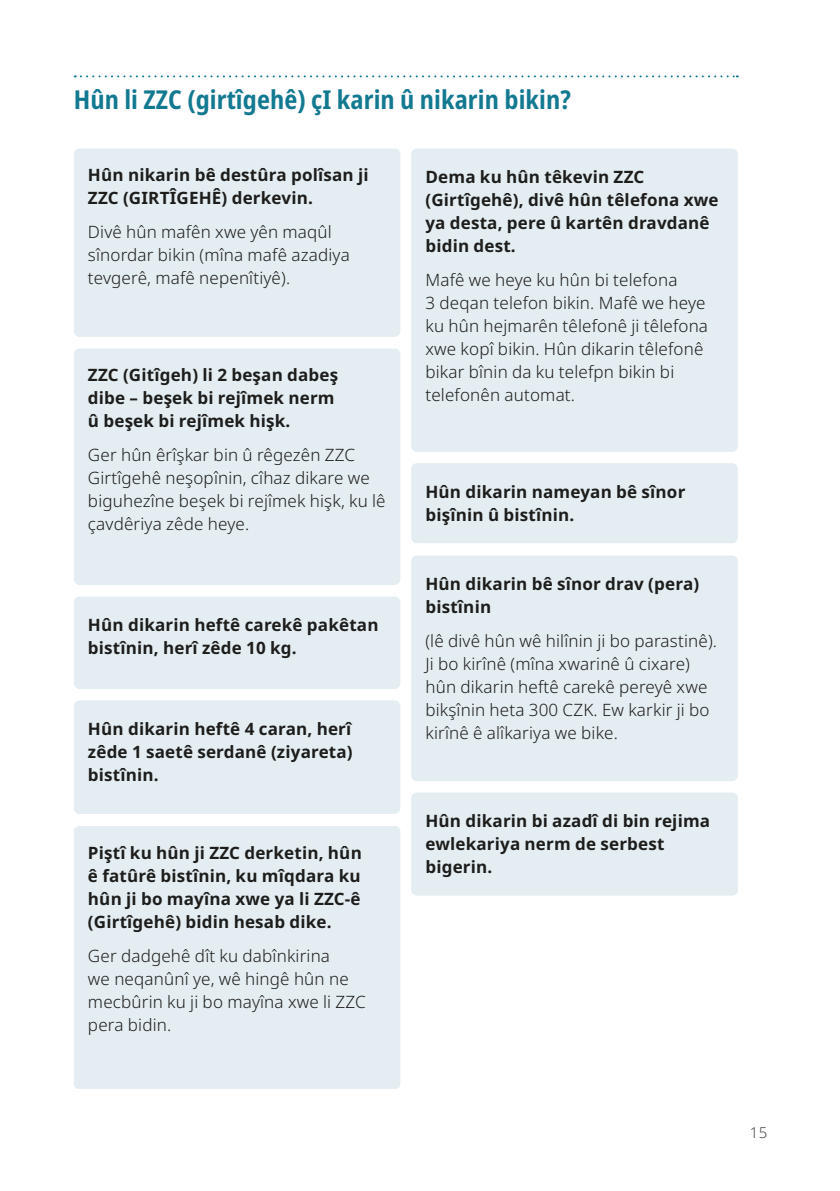
<style>
.page{position:relative;width:840px;height:1191px;background:#fff}
.page>*{position:absolute;margin:0;border:0;box-sizing:border-box;transform-origin:0 0}
.t1{font:700 26px "Noto Sans Condensed";letter-spacing:.005em;color:#127991}
.t2{font:17px/23px "Noto Sans";letter-spacing:.01em;color:#1d1d1b}
.t3{font:15px "Noto Sans";color:#4a4a49}
</style>
<div class="page">
<svg style="left:75px;top:75px;width:662px;height:2px"></svg>
<div style="left:74px;top:148px;width:326px;height:189px;background:#e4edf2;border-radius:6px"></div>
<div style="left:74px;top:348px;width:326px;height:237px;background:#e4edf2;border-radius:6px"></div>
<div style="left:74px;top:596px;width:326px;height:93px;background:#e4edf2;border-radius:6px"></div>
<div style="left:74px;top:700px;width:326px;height:114px;background:#e4edf2;border-radius:6px"></div>
<div style="left:74px;top:826px;width:326px;height:263px;background:#e4edf2;border-radius:5px"></div>
<div style="left:411px;top:148px;width:326px;height:304px;background:#e4edf2;border-radius:6px"></div>
<div style="left:411px;top:463px;width:326px;height:80px;background:#e4edf2;border-radius:6px"></div>
<div style="left:411px;top:555px;width:326px;height:226px;background:#e4edf2;border-radius:6px"></div>
<div style="left:411px;top:792px;width:326px;height:103px;background:#e4edf2;border-radius:6px"></div>
<h1 class="t1" style="left:74px;top:80px;width:498px">Hûn li ZZC (girtîgehê) çI karin û nikarin bikin?</h1>
<p class="t2" style="left:88px;top:164px;width:282px">Hûn nikarin bê destûra polîsan ji<br>ZZC (GIRTÎGEHÊ) derkevin.</p>
<p class="t2" style="left:88px;top:221px;width:263px">Divê hûn mafên xwe yên maqûl sînordar bikin (mîna mafê azadiya tevgerê, mafê nepenîtiyê).</p>
<p class="t2" style="left:88px;top:364px;width:252px">ZZC (Gitîgeh) li 2 beşan dabeş dibe – beşek bi rejîmek nerm û beşek bi rejîmek hişk.</p>
<p class="t2" style="left:88px;top:444px;width:299px">Ger hûn êrîşkar bin û rêgezên ZZC<br>Girtîgehê neşopînin, cîhaz dikare we biguhezîne beşek bi rejîmek hişk, ku lê çavdêriya zêde heye.</p>
<p class="t2" style="left:88px;top:614px;width:292px">Hûn dikarin heftê carekê pakêtan bistînin, herî zêde 10 kg.</p>
<p class="t2" style="left:88px;top:717px;width:266px;text-align:justify">Hûn dikarin heftê 4 caran, herî zêde 1 saetê serdanê (ziyareta) bistînin.</p>
<p class="t2" style="left:88px;top:841px;width:275px;text-align:justify">Piştî ku hûn ji ZZC derketin, hûn ê fatûrê bistînin, ku mîqdara ku hûn ji bo mayîna xwe ya li ZZC-ê (Girtîgehê) bidin hesab dike.</p>
<p class="t2" style="left:88px;top:944px;width:279px">Ger dadgehê dît ku dabînkirina<br>we neqanûnî ye, wê hingê hûn ne mecbûrin ku ji bo mayîna xwe li ZZC pera bidin.</p>
<p class="t2" style="left:425px;top:166px;width:294px">Dema ku hûn têkevin ZZC (Girtîgehê), divê hûn têlefona xwe ya desta, pere û kartên dravdanê bidin dest.</p>
<p class="t2" style="left:425px;top:269px;width:284px">Mafê we heye ku hûn bi telefona<br>3 deqan telefon bikin. Mafê we heye ku hûn hejmarên têlefonê ji têlefona xwe kopî bikin. Hûn dikarin têlefonê bikar bînin da ku telefpn bikin bi telefonên automat.</p>
<p class="t2" style="left:425px;top:480px;width:261px">Hûn dikarin nameyan bê sînor bişînin û bistînin.</p>
<p class="t2" style="left:425px;top:572px;width:275px">Hûn dikarin bê sînor drav (pera) bistînin</p>
<p class="t2" style="left:425px;top:630px;width:293px">(lê divê hûn wê hilînin ji bo parastinê).<br>Ji bo kirînê (mîna xwarinê û cixare) hûn dikarin heftê carekê pereyê xwe bikşînin heta 300 CZK. Ew karkir ji bo kirînê ê alîkariya we bike.</p>
<p class="t2" style="left:425px;top:809px;width:286px">Hûn dikarin bi azadî di bin rejima ewlekariya nerm de serbest bigerin.</p>
<p class="t3" style="left:749px;top:1121px;width:19px">15</p>
</div>
